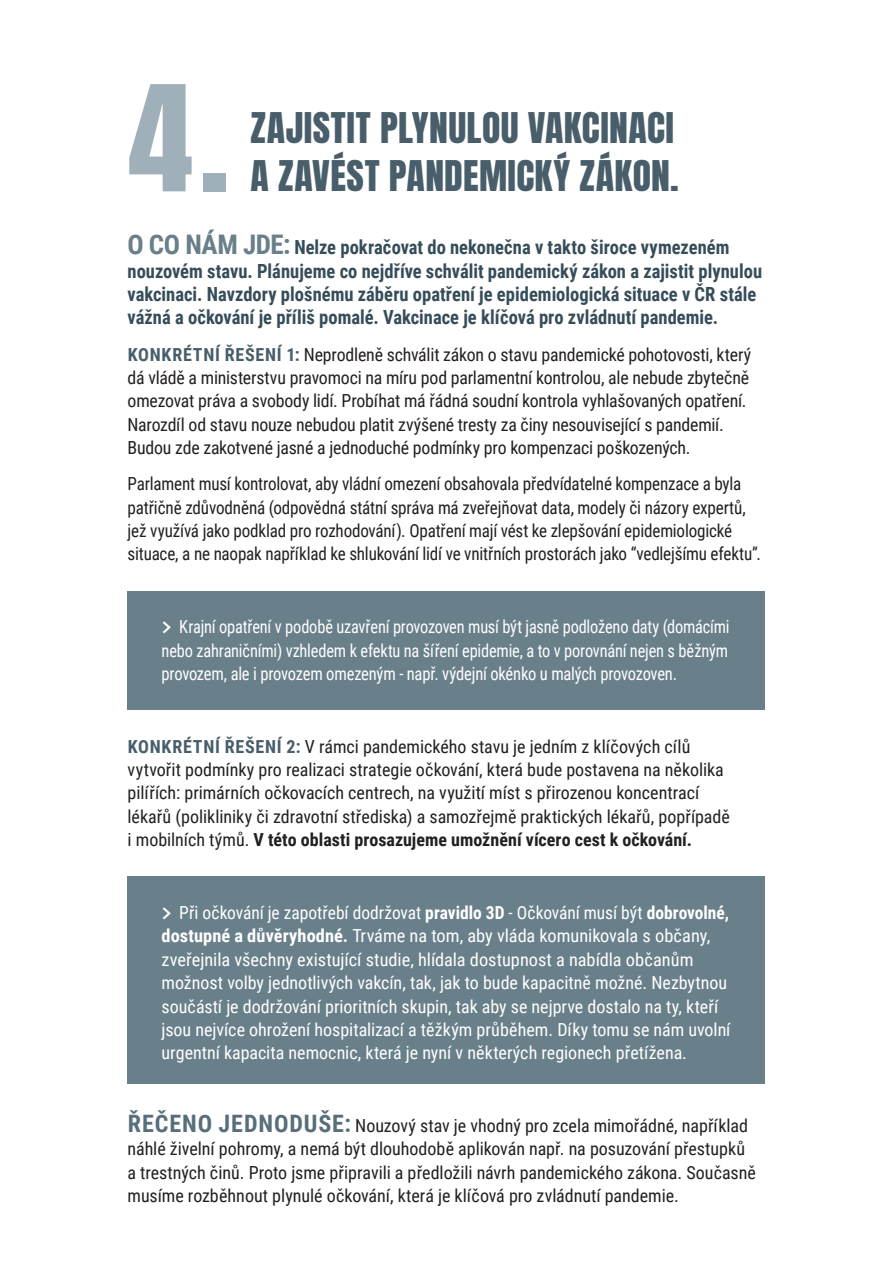
<style>
.page{position:relative;width:893px;height:1263px;background:#fff}
.page>*{position:absolute;margin:0;border:0;box-sizing:border-box;transform-origin:0 0}
.t1{font:124.65px "Anton";color:#9fb0ba;scale:1.05 1}
.t2{font:36px "Anton";letter-spacing:.01em;color:#485e6a;scale:1.05 1}
.t3{font:700 19.5px/23.4px "Roboto Condensed";color:#364d59;scale:.95 1}
.t4{font:18px/23.4px "Roboto Condensed";letter-spacing:-.01em;color:#231f20}
.t5{font:18px/23.4px "Roboto Condensed";letter-spacing:-.005em;color:#fff}
.t6{font:18px/23.4px "Roboto Condensed";letter-spacing:-.01em;color:#231f20;scale:.95 1}
.t7{font:18px/23.4px "Roboto Condensed";letter-spacing:-.005em;color:#fff;text-align:justify;scale:.91 1}
.s1{font-size:27px;color:#697f8a}
.s2{font-weight:700;color:#485e6a}
.s3{font-family:"Anonymous Pro";font-weight:700;font-size:24px}
.s4{font-weight:700}
.s5{font-weight:700;font-size:24px;color:#586f7a}
</style>
<div class="page">
<div style="left:128px;top:591px;width:637px;height:118px;background:#697f8a"></div>
<div style="left:128px;top:876px;width:637px;height:208px;background:#697f8a"></div>
<p class="t1" style="left:128px;top:75px;width:98px">4.</p>
<p class="t2" style="left:251px;top:110px;width:405px">ZAJISTIT PLYNULOU VAKCINACI</p>
<p class="t2" style="left:251px;top:158px;width:409px">A ZAVÉST PANDEMICKÝ ZÁKON.</p>
<p class="t3" style="left:128px;top:235px;width:669px"><span class="s1">O CO NÁM JDE:</span> Nelze pokračovat do nekonečna v takto široce vymezeném nouzovém stavu. Plánujeme co nejdříve schválit pandemický zákon a zajistit plynulou vakcinaci. Navzdory plošnému záběru opatření je epidemiologická situace v ČR stále vážná a očkování je příliš pomalé. Vakcinace je klíčová pro zvládnutí pandemie.</p>
<p class="t4" style="left:128px;top:342px;width:625px"><span class="s2">KONKRÉTNÍ ŘEŠENÍ 1:</span> Neprodleně schválit zákon o stavu pandemické pohotovosti, který dá vládě a ministerstvu pravomoci na míru pod parlamentní kontrolou, ale nebude zbytečně omezovat práva a svobody lidí. Probíhat má řádná soudní kontrola vyhlašovaných opatření.<br>Narozdíl od stavu nouze nebudou platit zvýšené tresty za činy nesouvisející s pandemií.<br>Budou zde zakotvené jasné a jednoduché podmínky pro kompenzaci poškozených.</p>
<p class="t6" style="left:128px;top:471px;width:668px">Parlament musí kontrolovat, aby vládní omezení obsahovala předvídatelné kompenzace a byla patřičně zdůvodněná (odpovědná státní správa má zveřejňovat data, modely či názory expertů, jež využívá jako podklad pro rozhodování). Opatření mají vést ke zlepšování epidemiologické situace, a ne naopak například ke shlukování lidí ve vnitřních prostorách jako “vedlejšímu efektu”.</p>
<p class="t7" style="left:162px;top:615px;width:626px"><span class="s3">&gt;</span> Krajní opatření v podobě uzavření provozoven musí být jasně podloženo daty (domácími nebo zahraničními) vzhledem k efektu na šíření epidemie, a to v porovnání nejen s běžným provozem, ale i provozem omezeným - např. výdejní okénko u malých provozoven.</p>
<p class="t4" style="left:128px;top:734px;width:604px"><span class="s2">KONKRÉTNÍ ŘEŠENÍ 2:</span> V rámci pandemického stavu je jedním z klíčových cílů vytvořit podmínky pro realizaci strategie očkování, která bude postavena na několika pilířích: primárních očkovacích centrech, na využití míst s přirozenou koncentrací lékařů (polikliniky či zdravotní střediska) a samozřejmě praktických lékařů, popřípadě i mobilních týmů. <span class="s4">V této oblasti prosazujeme umožnění vícero cest k očkování.</span></p>
<p class="t5" style="left:162px;top:900px;width:570px"><span class="s3">&gt;</span> Při očkování je zapotřebí dodržovat <span class="s4">pravidlo 3D</span> - Očkování musí být <span class="s4">dobrovolné, dostupné a důvěryhodné.</span> Trváme na tom, aby vláda komunikovala s občany, zveřejnila všechny existující studie, hlídala dostupnost a nabídla občanům možnost volby jednotlivých vakcín, tak, jak to bude kapacitně možné. Nezbytnou součástí je dodržování prioritních skupin, tak aby se nejprve dostalo na ty, kteří jsou nejvíce ohrožení hospitalizací a těžkým průběhem. Díky tomu se nám uvolní urgentní kapacita nemocnic, která je nyní v některých regionech přetížena.</p>
<p class="t4" style="left:128px;top:1113px;width:630px"><span class="s5">ŘEČENO JEDNODUŠE:</span> Nouzový stav je vhodný pro zcela mimořádné, například náhlé živelní pohromy, a nemá být dlouhodobě aplikován např. na posuzování přestupků a trestných činů. Proto jsme připravili a předložili návrh pandemického zákona. Současně musíme rozběhnout plynulé očkování, která je klíčová pro zvládnutí pandemie.</p>
</div>
